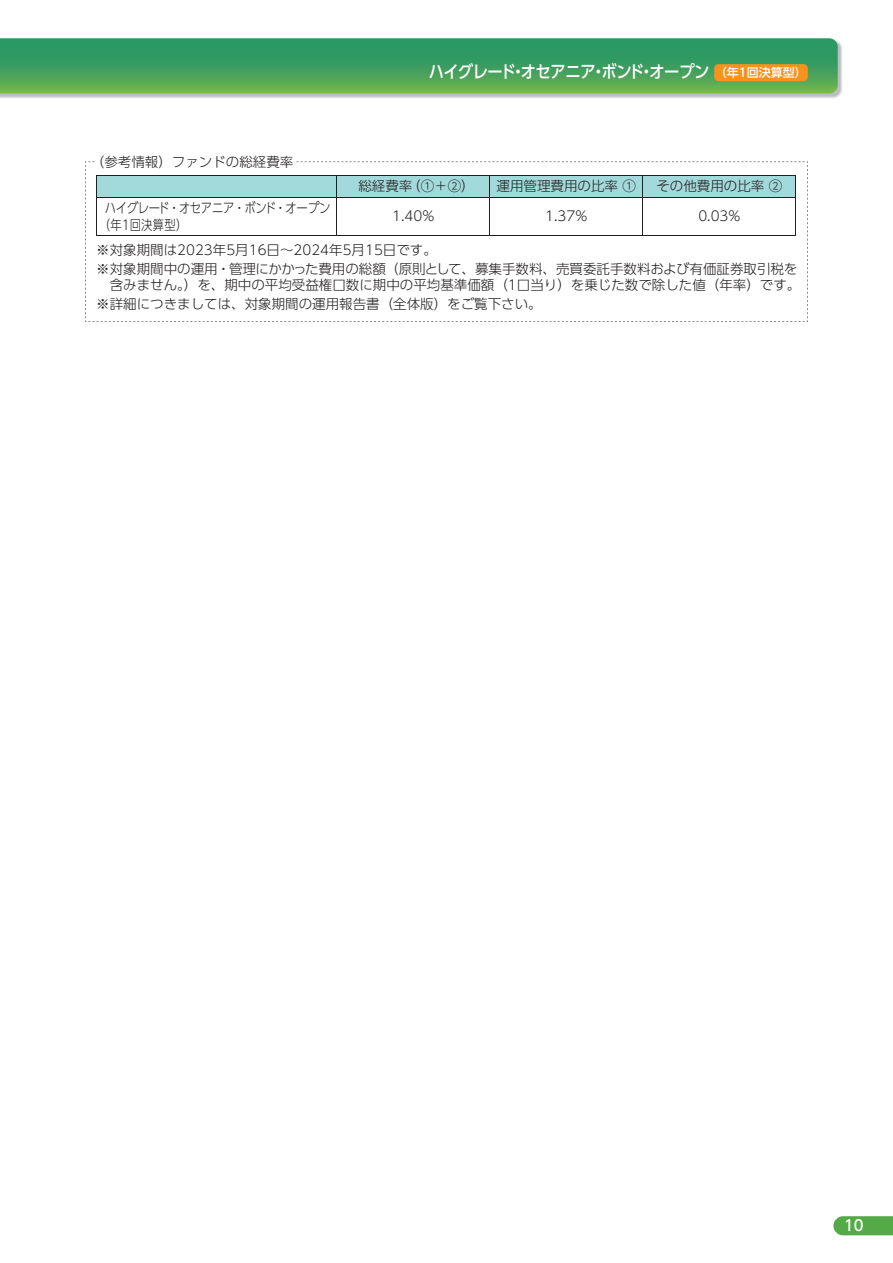
<style>
.page{position:relative;width:893px;height:1263px;background:#fff}
.page>*{position:absolute;margin:0;border:0;box-sizing:border-box;transform-origin:0 0}
.t1{font:500 16.95px "UD Shin Go Pro";letter-spacing:-.035em;color:#fff;scale:.9 1}
.t2{font:500 14.85px "UD Shin Go Pro";color:#fff}
.t3{font:300 13.5px/18.6px "UD Shin Go Pro";color:#231f20}
.t4{font:300 13.5px/16.5px "UD Shin Go Pro";color:#231f20;scale:.84 1}
.s1{font-size:12px}
</style>
<div class="page">
<svg style="left:833px;top:1216px;width:60px;height:19px"></svg>
<svg style="left:85px;top:162px;width:723px;height:160px"></svg>
<div style="left:96px;top:153px;width:200px;height:17px;background:#fff"></div>
<img style="left:0;top:41px;width:842px;height:57px">
<svg style="left:0;top:38px;width:838px;height:56px;background:#44a25d"></svg>
<div style="left:714px;top:64px;width:94px;height:17px;background:#f7931d;border-radius:4px"></div>
<p class="t3" style="left:91px;top:152px;width:204px">（参考情報）ファンドの総経費率</p>
<p class="t1" style="left:429px;top:58px;width:421px">ハイグレード・オセアニア・ボンド・オープン <span class="s1">（年1回決算型）</span></p>
<p class="t3" style="left:358px;top:176px;width:118px">総経費率（①＋②）</p>
<p class="t3" style="left:496px;top:176px;width:141px">運用管理費用の比率 ①</p>
<p class="t3" style="left:656px;top:176px;width:127px">その他費用の比率 ②</p>
<p class="t4" style="left:99px;top:199px;width:277px;text-indent:6px">ハイグレード・オセアニア・ボンド・オープン（年1回決算型）</p>
<p class="t3" style="left:392px;top:207px;width:44px">1.40%</p>
<p class="t3" style="left:545px;top:207px;width:44px">1.37%</p>
<p class="t3" style="left:698px;top:207px;width:44px">0.03%</p>
<p class="t3" style="left:96px;top:240px;width:702px">※対象期間は2023年5月16日～2024年5月15日です。<br>※対象期間中の運用・管理にかかった費用の総額（原則として、募集手数料、売買委託手数料および有価証券取引税を</p>
<p class="t3" style="left:96px;top:275px;width:706px;text-indent:14px">含みません。）を、期中の平均受益権口数に期中の平均基準価額（1口当り）を乗じた数で除した値（年率）です。※詳細につきましては、対象期間の運用報告書（全体版）をご覧下さい。</p>
<p class="t2" style="left:844px;top:1214px;width:21px">10</p>
</div>
